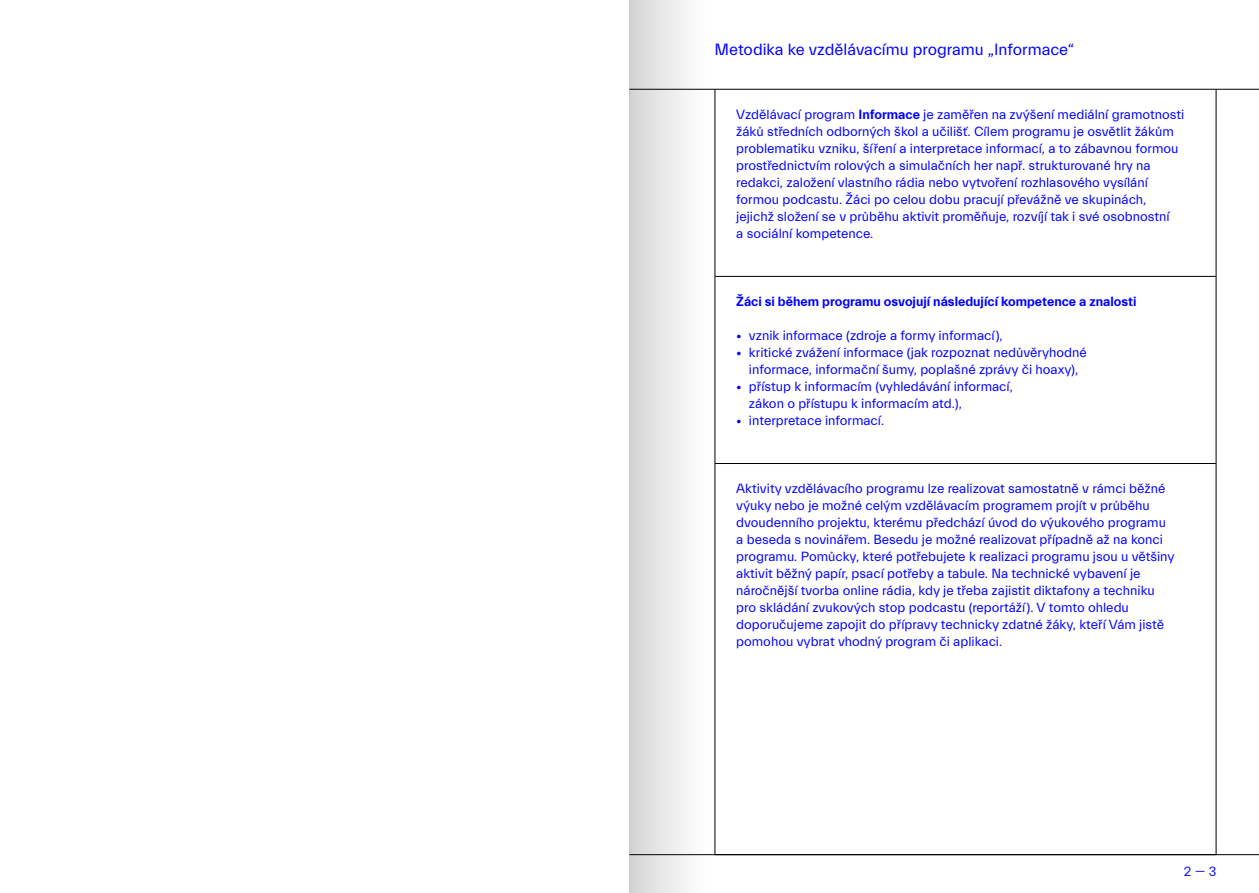
<style>
.page{position:relative;width:1259px;height:893px;background:#fff}
.page>*{position:absolute;margin:0;border:0;box-sizing:border-box;transform-origin:0 0}
.t1{font:16.5px "Everett";color:#00f}
.t2{font:13.5px/17px "Everett";color:#00f}
.t3{font:700 13.5px "Everett";color:#00f}
.s1{font-weight:700}
</style>
<div class="page">
<div style="left:629px;top:0;width:77px;height:893px;background:linear-gradient(to right,#d4d4d4,#fff)"></div>
<hr style="left:629px;top:854px;width:630px;height:1px;background:#000">
<hr style="left:629px;top:89px;width:630px;height:1px;background:#000">
<hr style="left:714px;top:89px;width:1px;height:187px;background:#000">
<hr style="left:1215px;top:89px;width:1px;height:187px;background:#000">
<hr style="left:714px;top:276px;width:502px;height:1px;background:#000">
<hr style="left:714px;top:277px;width:1px;height:186px;background:#000">
<hr style="left:1215px;top:277px;width:1px;height:186px;background:#000">
<hr style="left:714px;top:463px;width:502px;height:1px;background:#000">
<hr style="left:714px;top:464px;width:1px;height:390px;background:#000">
<hr style="left:1215px;top:464px;width:1px;height:390px;background:#000">
<p class="t1" style="left:714px;top:41px;width:361px">Metodika ke vzdělávacímu programu „Informace“</p>
<p class="t2" style="left:736px;top:106px;width:449px">Vzdělávací program <span class="s1">Informace</span> je zaměřen na zvýšení mediální gramotnosti žáků středních odborných škol a učilišť. Cílem programu je osvětlit žákům problematiku vzniku, šíření a interpretace informací, a to zábavnou formou prostřednictvím rolových a simulačních her např. strukturované hry na redakci, založení vlastního rádia nebo vytvoření rozhlasového vysílání formou podcastu. Žáci po celou dobu pracují převážně ve skupinách, jejichž složení se v průběhu aktivit proměňuje, rozvíjí tak i své osobnostní<br>a sociální kompetence.</p>
<p class="t3" style="left:736px;top:294px;width:402px">Žáci si během programu osvojují následující kompetence a znalosti</p>
<p class="t2" style="left:736px;top:327px;width:268px">• vznik informace (zdroje a formy informací),</p>
<p class="t2" style="left:736px;top:344px;width:352px;text-align:center">• kritické zvážení informace (jak rozpoznat nedůvěryhodné informace, informační šumy, poplašné zprávy či hoaxy),</p>
<p class="t2" style="left:749px;top:378px;width:265px;text-indent:-13px">• přístup k informacím (vyhledávání informací, zákon o přístupu k informacím atd.),</p>
<p class="t2" style="left:736px;top:412px;width:149px">• interpretace informací.</p>
<p class="t2" style="left:736px;top:480px;width:440px">Aktivity vzdělávacího programu lze realizovat samostatně v rámci běžné výuky nebo je možné celým vzdělávacím programem projít v průběhu dvoudenního projektu, kterému předchází úvod do výukového programu a beseda s novinářem. Besedu je možné realizovat případně až na konci programu. Pomůcky, které potřebujete k realizaci programu jsou u většiny aktivit běžný papír, psací potřeby a tabule. Na technické vybavení je náročnější tvorba online rádia, kdy je třeba zajistit diktafony a techniku pro skládání zvukových stop podcastu (reportáží). V tomto ohledu doporučujeme zapojit do přípravy technicky zdatné žáky, kteří Vám jistě pomohou vybrat vhodný program či aplikaci.</p>
<p class="t2" style="left:1184px;top:863px;width:34px">2 — 3</p>
</div>
